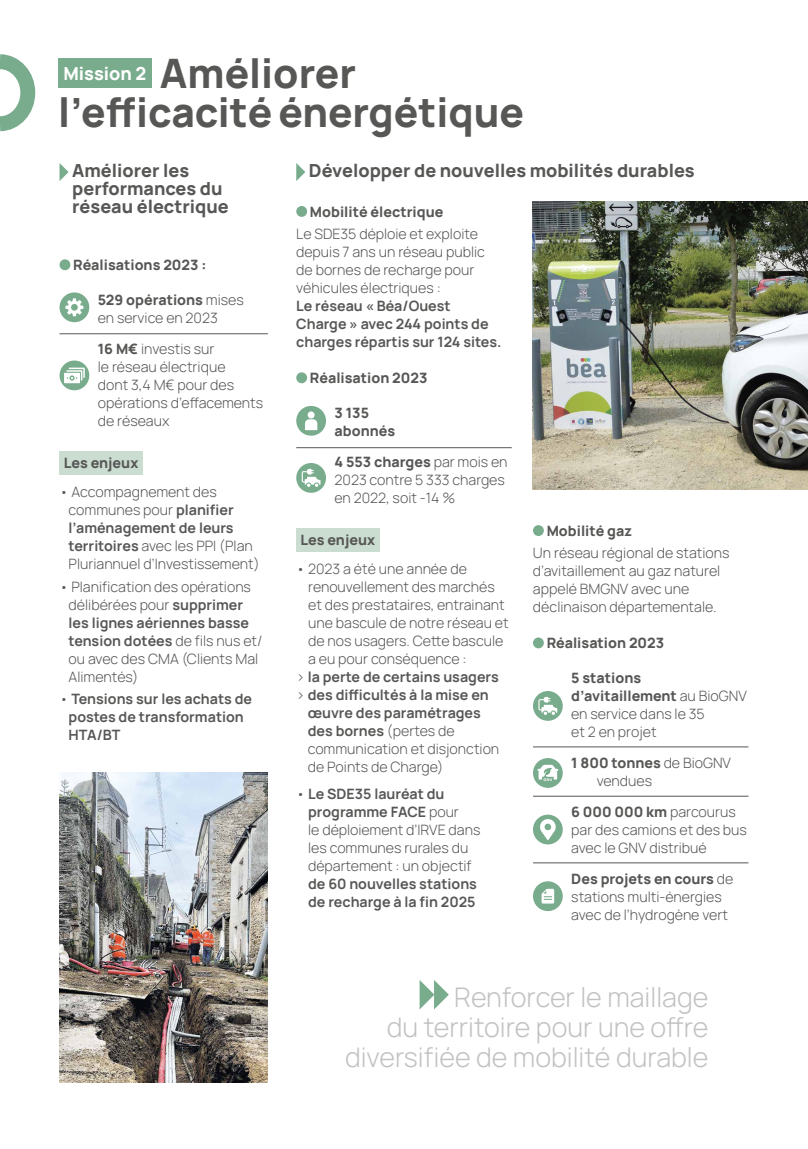
<style>
.page{position:relative;width:808px;height:1149px;background:#fff}
.page>*{position:absolute;margin:0;border:0;box-sizing:border-box;transform-origin:0 0}
.t1{font:800 40.5px/39px "Manrope";color:#575756}
.t2{font:300 27px/30px "Manrope";color:#c2c2c2;text-align:right}
.t3{font:800 18px/18px "Manrope";color:#575756}
.t4{font:800 18px "Manrope";color:#fff}
.t5{font:300 14.25px/18px "Manrope";color:#575756}
.t6{font:700 14.25px/18px "Manrope";color:#575756}
.t7{font:800 14.25px/18px "Manrope";color:#575756}
.s1{font-weight:800}
.s2{font-weight:700}
.s3{font-weight:300}
</style>
<div class="page">
<div style="left:533px;top:525px;width:11px;height:11px;background:#79ac8d;border-radius:50%"></div>
<div style="left:533px;top:637px;width:11px;height:11px;background:#79ac8d;border-radius:50%"></div>
<div style="left:58px;top:58px;width:94px;height:30px;background:#79ac8d"></div>
<img style="left:60px;top:772px;width:208px;height:309px">
<div style="left:296px;top:206px;width:11px;height:11px;background:#79ac8d;border-radius:50%"></div>
<div style="left:296px;top:372px;width:11px;height:11px;background:#79ac8d;border-radius:50%"></div>
<div style="left:296px;top:528px;width:83px;height:23px;background:#caddd0"></div>
<svg style="left:60px;top:163px;width:9px;height:18px"></svg>
<div style="left:60px;top:259px;width:10px;height:11px;background:#79ac8d;border-radius:50%"></div>
<div style="left:60px;top:451px;width:83px;height:24px;background:#caddd0"></div>
<svg style="left:0;top:54px;width:36px;height:78px"></svg>
<hr style="left:60px;top:333px;width:208px;height:1px;background:#575756">
<hr style="left:533px;top:746px;width:215px;height:1px;background:#575756">
<hr style="left:533px;top:795px;width:215px;height:1px;background:#575756">
<hr style="left:533px;top:862px;width:215px;height:1px;background:#575756">
<hr style="left:296px;top:447px;width:216px;height:1px;background:#575756">
<svg style="left:296px;top:163px;width:9px;height:18px"></svg>
<div style="left:60px;top:292px;width:29px;height:30px;background:#79ac8d;border-radius:50%"></div>
<svg style="left:65px;top:298px;width:18px;height:18px"></svg>
<div style="left:60px;top:360px;width:29px;height:30px;background:#79ac8d;border-radius:50%"></div>
<svg style="left:64px;top:367px;width:21px;height:16px"></svg>
<div style="left:296px;top:406px;width:30px;height:29px;background:#79ac8d;border-radius:50%"></div>
<div style="left:308px;top:411px;width:7px;height:7px;background:#fff;border-radius:50%"></div>
<svg style="left:305px;top:419px;width:12px;height:11px"></svg>
<div style="left:296px;top:463px;width:30px;height:29px;background:#79ac8d;border-radius:50%"></div>
<svg style="left:302px;top:468px;width:19px;height:19px"></svg>
<svg style="left:533px;top:690px;width:30px;height:30px"></svg>
<svg style="left:538px;top:696px;width:19px;height:18px"></svg>
<svg style="left:533px;top:757px;width:30px;height:30px"></svg>
<svg style="left:537px;top:764px;width:21px;height:16px"></svg>
<div style="left:533px;top:814px;width:30px;height:30px;background:#79ac8d;border-radius:50%"></div>
<svg style="left:540px;top:817px;width:17px;height:22px"></svg>
<div style="left:533px;top:881px;width:30px;height:29px;background:#79ac8d;border-radius:50%"></div>
<svg style="left:541px;top:888px;width:13px;height:15px"></svg>
<img style="left:533px;top:201px;width:275px;height:288px">
<svg style="left:420px;top:980px;width:29px;height:29px"></svg>
<h1 class="t1" style="left:58px;top:52px;width:467px;text-indent:102px">Améliorer l’efficacité énergétique</h1>
<p class="t4" style="left:63px;top:61px;width:85px">Mission 2</p>
<p class="t3" style="left:72px;top:160px;width:158px">Améliorer les performances du réseau électrique</p>
<p class="t7" style="left:73px;top:255px;width:135px">Réalisations 2023 :</p>
<p class="t5" style="left:98px;top:290px;width:148px"><span class="s1">529 opérations</span> mises en service en 2023</p>
<p class="t5" style="left:98px;top:339px;width:167px"><span class="s1">16 M€</span> investis sur<br>le réseau électrique<br>dont 3,4 M€ pour des opérations d’effacements de réseaux</p>
<p class="t7" style="left:64px;top:452px;width:76px">Les enjeux</p>
<p class="t5" style="left:69px;top:482px;width:193px;text-indent:-9px">• Accompagnement des communes pour <span class="s2">planifier l’aménagement de leurs territoires</span> avec les PPI (Plan<br>Pluriannuel d’Investissement)</p>
<p class="t5" style="left:69px;top:576px;width:195px;text-indent:-9px">• Planification des opérations délibérées pour <span class="s2">supprimer les lignes aériennes basse tension dotées</span> de fils nus et/ ou avec des CMA (Clients Mal<br>Alimentés)</p>
<p class="t6" style="left:69px;top:688px;width:185px;text-indent:-9px"><span class="s3">•</span> Tensions sur les achats de postes de transformation<br>HTA/BT</p>
<p class="t3" style="left:309px;top:160px;width:387px">Développer de nouvelles mobilités durables</p>
<p class="t7" style="left:310px;top:202px;width:135px">Mobilité électrique</p>
<p class="t5" style="left:296px;top:224px;width:190px">Le SDE35 déploie et exploite depuis 7 ans un réseau public de bornes de recharge pour véhicules électriques :</p>
<p class="t6" style="left:296px;top:296px;width:207px">Le réseau « Béa/Ouest<br>Charge » avec 244 points de charges répartis sur 124 sites.</p>
<p class="t7" style="left:310px;top:368px;width:119px">Réalisation 2023</p>
<p class="t7" style="left:334px;top:403px;width:62px">3 135 abonnés</p>
<p class="t5" style="left:334px;top:452px;width:174px"><span class="s1">4 553 charges</span> par mois en<br>2023 contre 5 333 charges en 2022, soit -14 %</p>
<p class="t7" style="left:300px;top:529px;width:76px">Les enjeux</p>
<p class="t5" style="left:296px;top:559px;width:172px">• 2023 a été une année de</p>
<p class="t5" style="left:308px;top:577px;width:188px">renouvellement des marchés</p>
<p class="t5" style="left:308px;top:595px;width:198px">et des prestataires, entrainant</p>
<p class="t5" style="left:308px;top:613px;width:202px">une bascule de notre réseau et</p>
<p class="t5" style="left:308px;top:631px;width:197px">de nos usagers. Cette bascule</p>
<p class="t5" style="left:308px;top:649px;width:160px">a eu pour conséquence :</p>
<p class="t6" style="left:296px;top:667px;width:204px"><span class="s3">&gt;</span> la perte de certains usagers</p>
<p class="t6" style="left:296px;top:685px;width:194px"><span class="s3">&gt;</span> des difficultés à la mise en</p>
<p class="t6" style="left:308px;top:703px;width:175px">œuvre des paramétrages</p>
<p class="t6" style="left:308px;top:721px;width:148px">des bornes <span class="s3">(pertes de</span></p>
<p class="t5" style="left:308px;top:739px;width:193px">communication et disjonction</p>
<p class="t5" style="left:308px;top:757px;width:137px">de Points de Charge)</p>
<p class="t5" style="left:308px;top:783px;width:174px;text-indent:-12px">• <span class="s2">Le SDE35 lauréat du programme FACE</span> pour<br>le déploiement d’IRVE dans les communes rurales du département : un objectif</p>
<p class="t6" style="left:308px;top:873px;width:170px">de 60 nouvelles stations de recharge à la fin 2025</p>
<p class="t7" style="left:547px;top:521px;width:87px">Mobilité gaz</p>
<p class="t5" style="left:533px;top:543px;width:198px">Un réseau régional de stations d’avitaillement au gaz naturel appelé BMGNV avec une déclinaison départementale.</p>
<p class="t7" style="left:547px;top:633px;width:119px">Réalisation 2023</p>
<p class="t5" style="left:571px;top:668px;width:177px"><span class="s1">5 stations d’avitaillement</span> au BioGNV en service dans le 35<br>et 2 en projet</p>
<p class="t5" style="left:597px;top:753px;width:136px;text-indent:-25px"><span class="s1">1 800 tonnes</span> de BioGNV vendues</p>
<p class="t5" style="left:571px;top:802px;width:177px"><span class="s1">6 000 000 km</span> parcourus par des camions et des bus avec le GNV distribué</p>
<p class="t5" style="left:571px;top:868px;width:164px"><span class="s1">Des projets en cours</span> de stations multi-énergies avec de l’hydrogène vert</p>
<h2 class="t2" style="left:345px;top:981px;width:365px">Renforcer le maillage<br>du territoire pour une offre diversifiée de mobilité durable</h2>
</div>
